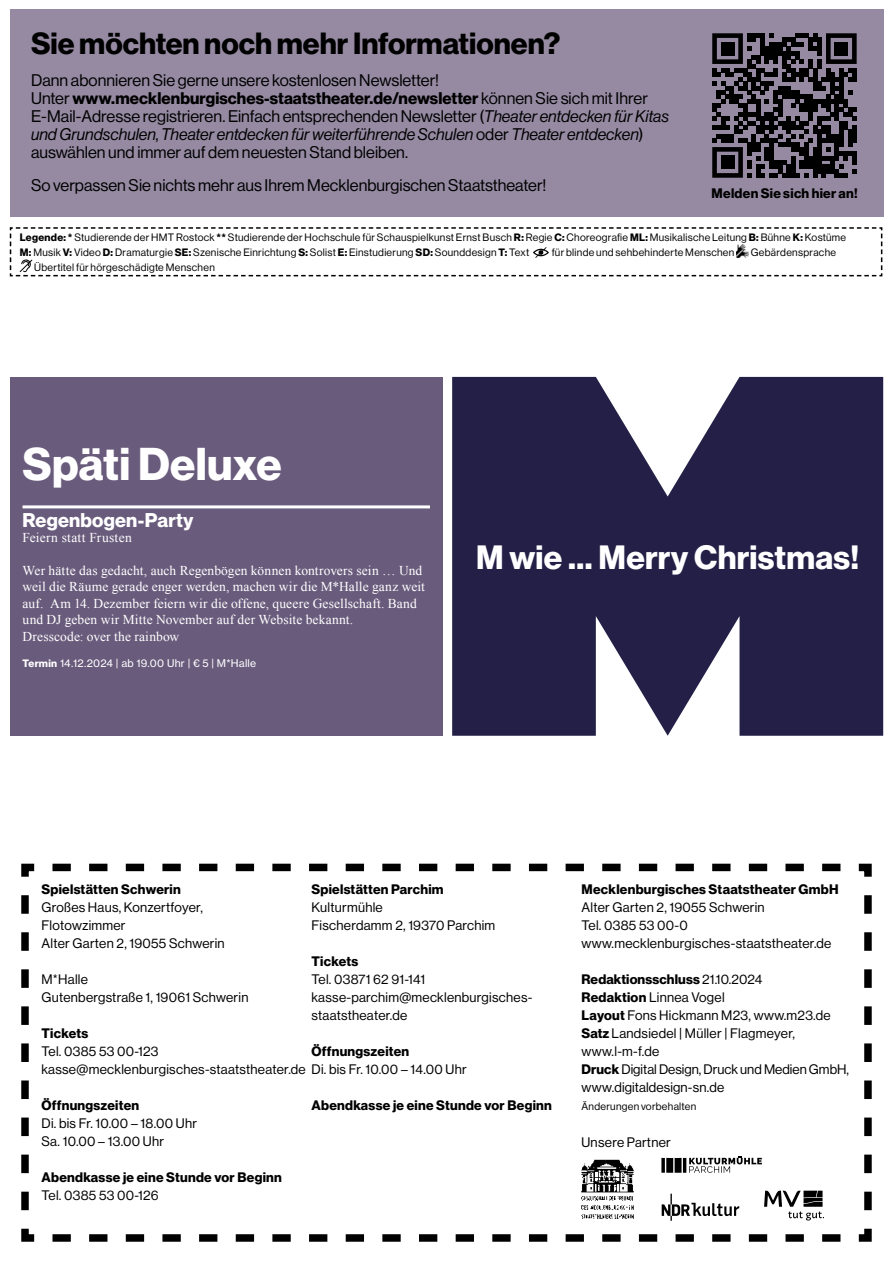
<style>
.page{position:relative;width:893px;height:1263px;background:#fff}
.page>*{position:absolute;margin:0;border:0;box-sizing:border-box;transform-origin:0 0}
.t1{font:45px "N Haas Grotesk DS Pro 75 Bd";letter-spacing:.005em;color:#fff}
.t2{font:33px "N Haas Grotesk DS Pro 75 Bd";letter-spacing:.01em;color:#fff}
.t3{font:30px "N Haas Grotesk DS Pro 75 Bd";color:#000}
.t4{font:19.5px "N Haas Grotesk DS Pro 75 Bd";letter-spacing:.01em;color:#fff}
.t5{font:16.5px/33px "N Haas Grotesk DS Pro 55 Rg";color:#000}
.t6{font:16.5px "N Haas Grotesk DS Pro 56 It";color:#000}
.t7{font:16.5px "N Haas Grotesk DS Pro 75 Bd";letter-spacing:.005em;color:#000}
.t8{font:13.5px/18px "N Haas Grotesk DS Pro 55 Rg";letter-spacing:.02em;color:#000}
.t9{font:13.5px/16.5px "Times New Roman";letter-spacing:.01em;color:#fff}
.t10{font:13.5px "N Haas Grotesk DS Pro 75 Bd";letter-spacing:.02em;color:#000}
.t11{font:10.5px/14.9px "N Haas Grotesk DS Pro 55 Rg";letter-spacing:.03em;color:#000}
.t12{font:10.5px "N Haas Grotesk TX Pro 55 Rg";letter-spacing:.02em;color:#fff}
.s1{font-family:"N Haas Grotesk DS Pro 55 Rg"}
.s2{font-family:"N Haas Grotesk DS Pro 56 It"}
.s3{font-family:"N Haas Grotesk DS Pro 75 Bd"}
</style>
<div class="page">
<svg style="left:21px;top:863px;width:851px;height:379px"></svg>
<svg style="left:662px;top:1194px;width:77px;height:27px"></svg>
<svg style="left:764px;top:1191px;width:60px;height:29px"></svg>
<img style="left:580px;top:1156px;width:55px;height:65px">
<svg style="left:661px;top:1156px;width:101px;height:17px"></svg>
<svg style="left:452px;top:377px;width:431px;height:359px;background:#3b385a"></svg>
<svg style="left:9px;top:227px;width:874px;height:50px"></svg>
<div style="left:10px;top:10px;width:873px;height:207px;background:#958aa2"></div>
<svg style="left:712px;top:33px;width:145px;height:145px"></svg>
<div style="left:721px;top:42px;width:13px;height:13px;background:#000"></div>
<div style="left:835px;top:42px;width:13px;height:13px;background:#000"></div>
<div style="left:721px;top:156px;width:13px;height:13px;background:#000"></div>
<div style="left:10px;top:377px;width:433px;height:359px;background:#695b7c"></div>
<hr style="left:23px;top:505px;width:407px;height:3px;background:#fff">
<h3 class="t3" style="left:31px;top:26px;width:531px">Sie möchten noch mehr Informationen?</h3>
<p class="t5" style="left:31px;top:63px;width:410px">Dann abonnieren Sie gerne unsere kostenlosen Newsletter!</p>
<p class="t7" style="left:31px;top:88px;width:618px"><span class="s1">Unter</span> www.mecklenburgisches-staatstheater.de/newsletter <span class="s1">können Sie sich mit Ihrer</span></p>
<p class="t5" style="left:31px;top:99px;width:639px">E-Mail-Adresse registrieren. Einfach entsprechenden Newsletter (<span class="s2">Theater entdecken für Kitas</span></p>
<p class="t6" style="left:31px;top:125px;width:614px">und Grundschulen<span class="s1">,</span> Theater entdecken für weiterführende Schulen <span class="s1">oder</span> Theater entdecken<span class="s1">)</span></p>
<p class="t5" style="left:31px;top:135px;width:517px">auswählen und immer auf dem neuesten Stand bleiben.<br>So verpassen Sie nichts mehr aus Ihrem Mecklenburgischen Staatstheater!</p>
<p class="t10" style="left:711px;top:185px;width:148px">Melden Sie sich hier an!</p>
<p class="t11" style="left:20px;top:230px;width:828px"><span class="s3">Legende: *</span> Studierende der HMT Rostock <span class="s3">**</span> Studierende der Hochschule für Schauspielkunst Ernst Busch <span class="s3">R:</span> Regie <span class="s3">C:</span> Choreografie <span class="s3">ML:</span> Musikalische Leitung <span class="s3">B:</span> Bühne <span class="s3">K:</span> Kostüme<br><span class="s3">M:</span> Musik <span class="s3">V:</span> Video <span class="s3">D:</span> Dramaturgie <span class="s3">SE:</span> Szenische Einrichtung <span class="s3">S:</span> Solist <span class="s3">E:</span> Einstudierung <span class="s3">SD:</span> Sounddesign <span class="s3">T:</span> Text</p>
<p class="t11" style="left:552px;top:245px;width:184px">für blinde und sehbehinderte Menschen</p>
<p class="t11" style="left:751px;top:245px;width:87px">Gebärdensprache</p>
<p class="t11" style="left:34px;top:260px;width:182px">Übertitel für hörgeschädigte Menschen</p>
<h1 class="t1" style="left:23px;top:438px;width:261px">Späti Deluxe</h1>
<h3 class="t4" style="left:23px;top:509px;width:173px">Regenbogen-Party</h3>
<p class="t9" style="left:23px;top:529px;width:111px">Feiern statt Frusten</p>
<p class="t9" style="left:23px;top:562px;width:404px">Wer hätte das gedacht, auch Regenbögen können kontrovers sein … Und weil die Räume gerade enger werden, machen wir die M*Halle ganz weit auf. Am 14. Dezember feiern wir die offene, queere Gesellschaft. Band und DJ geben wir Mitte November auf der Website bekannt.<br>Dresscode: over the rainbow</p>
<p class="t12" style="left:23px;top:657px;width:235px"><span class="s3">Termin</span> 14.12.2024 | ab 19.00 Uhr | € 5 | M*Halle</p>
<h2 class="t2" style="left:476px;top:538px;width:384px">M wie ... Merry Christmas!</h2>
<p class="t10" style="left:312px;top:882px;width:134px">Spielstätten Parchim</p>
<p class="t8" style="left:312px;top:899px;width:185px">Kulturmühle<br>Fischerdamm 2, 19370 Parchim</p>
<p class="t10" style="left:312px;top:954px;width:48px">Tickets</p>
<p class="t8" style="left:312px;top:971px;width:222px">Tel. 03871 62 91-141 kasse-parchim@mecklenburgisches&shy;staatstheater.de</p>
<p class="t10" style="left:312px;top:1044px;width:99px">Öffnungszeiten</p>
<p class="t10" style="left:42px;top:882px;width:141px">Spielstätten Schwerin</p>
<p class="t8" style="left:42px;top:899px;width:185px">Großes Haus, Konzertfoyer,<br>Flotowzimmer<br>Alter Garten 2, 19055 Schwerin</p>
<p class="t8" style="left:42px;top:971px;width:208px">M*Halle<br>Gutenbergstraße 1, 19061 Schwerin</p>
<p class="t10" style="left:42px;top:1026px;width:48px">Tickets</p>
<p class="t8" style="left:42px;top:1043px;width:427px">Tel. 0385 53 00-123<br>kasse@mecklenburgisches-staatstheater.de Di. bis Fr. 10.00 – 14.00 Uhr</p>
<p class="t10" style="left:42px;top:1098px;width:99px">Öffnungszeiten</p>
<p class="t8" style="left:42px;top:1115px;width:157px">Di. bis Fr. 10.00 – 18.00 Uhr<br>Sa. 10.00 – 13.00 Uhr</p>
<p class="t10" style="left:42px;top:1170px;width:242px">Abendkasse je eine Stunde vor Beginn</p>
<p class="t8" style="left:42px;top:1187px;width:119px">Tel. 0385 53 00-126</p>
<p class="t10" style="left:312px;top:1098px;width:242px">Abendkasse je eine Stunde vor Beginn</p>
<p class="t10" style="left:581px;top:882px;width:259px">Mecklenburgisches Staatstheater GmbH</p>
<p class="t8" style="left:581px;top:899px;width:251px">Alter Garten 2, 19055 Schwerin<br>Tel. 0385 53 00-0 www.mecklenburgisches-staatstheater.de</p>
<p class="t10" style="left:581px;top:972px;width:182px">Redaktionsschluss <span class="s1">21.10.2024</span></p>
<p class="t8" style="left:581px;top:989px;width:269px"><span class="s3">Redaktion</span> Linnea Vogel<br><span class="s3">Layout</span> Fons Hickmann M23, www.m23.de<br><span class="s3">Satz</span> Landsiedel | Müller | Flagmeyer, www.l-m-f.de<br><span class="s3">Druck</span> Digital Design, Druck und Medien GmbH, www.digitaldesign-sn.de</p>
<p class="t11" style="left:581px;top:1099px;width:116px">Änderungen vorbehalten</p>
<p class="t8" style="left:581px;top:1133px;width:91px">Unsere Partner</p>
</div>
